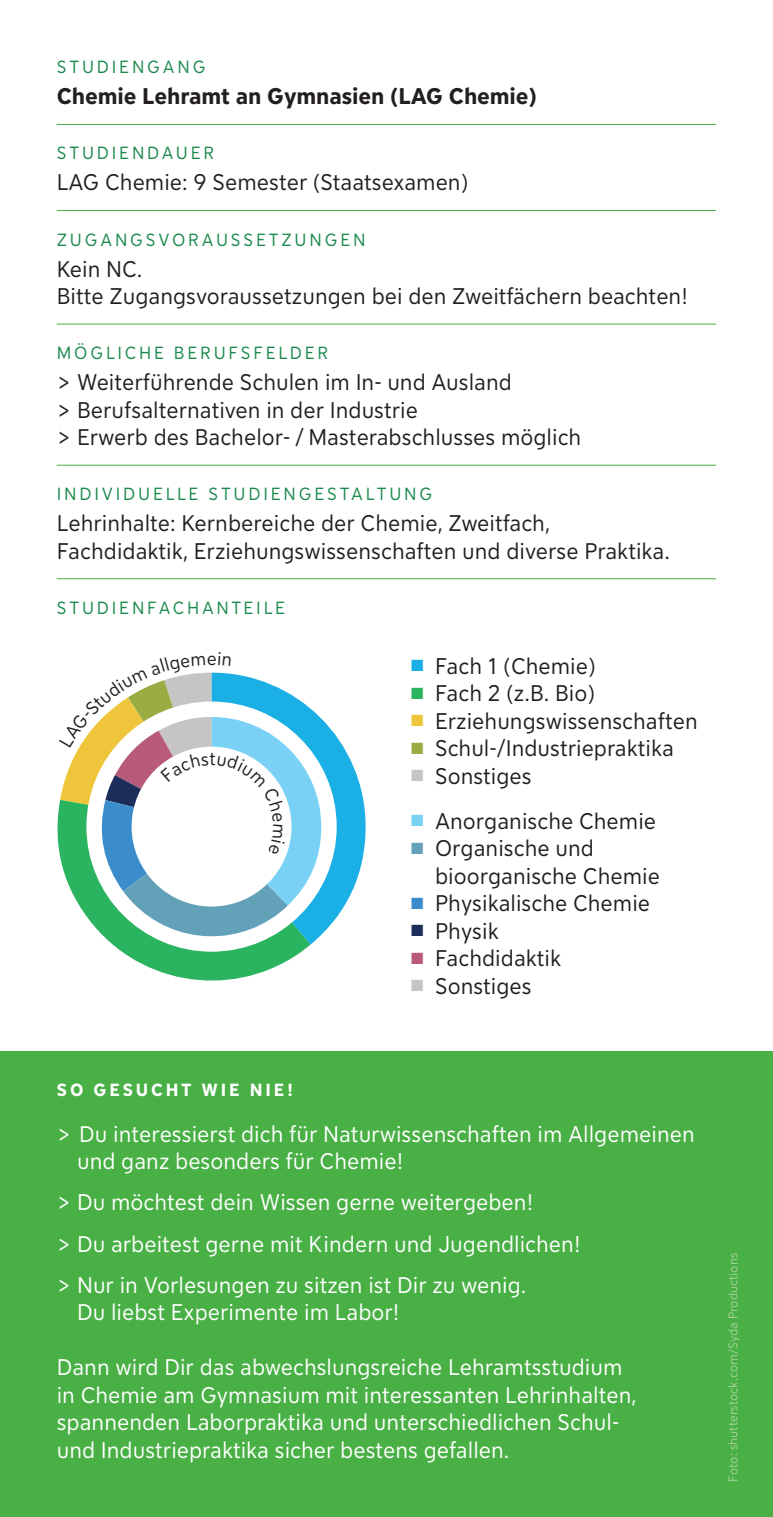
<style>
.page{position:relative;width:773px;height:1517px;background:#fff}
.page>*{position:absolute;margin:0;border:0;box-sizing:border-box;transform-origin:0 0}
.t1{font:22.5px/27.5px "FAU Sans";color:#231f20}
.t2{font:22.5px/27.5px "FAU Sans";color:#fff}
.t3{font:700 22.5px "FAU Sans";letter-spacing:-.005em;color:#231f20}
.t4{font:18.25px "FAU Sans";color:#231f20}
.t5{font:17.5px "FAU Sans";letter-spacing:.16em;color:#1a894c}
.t6{font:700 17.5px "FAU Sans";letter-spacing:.16em;color:#fff}
.t7{font:12.5px "FAU Sans";color:#a6d198}
.s1{color:#1aafe5}
.s2{color:#2bb45f}
.s3{color:#efc53b}
.s4{color:#9aac44}
.s5{color:#c6c5c4}
.s6{color:#79d2f6}
.s7{color:#63a1b8}
.s8{color:#3b8ccb}
.s9{color:#1c2d5a}
.s10{color:#b85a7c}
</style>
<div class="page">
<hr style="left:57px;top:124px;width:659px;height:1px;background:#49b045">
<hr style="left:57px;top:210px;width:659px;height:1px;background:#49b045">
<hr style="left:57px;top:324px;width:659px;height:1px;background:#49b045">
<hr style="left:57px;top:465px;width:659px;height:1px;background:#49b045">
<hr style="left:57px;top:578px;width:659px;height:1px;background:#49b045">
<div style="left:0;top:1051px;width:772px;height:466px;background:#49b045"></div>
<svg style="left:57px;top:808px;width:251px;height:173px"></svg>
<svg style="left:59px;top:672px;width:306px;height:275px"></svg>
<p class="t5" style="left:57px;top:55px;width:150px">STUDIENGANG</p>
<p class="t3" style="left:57px;top:80px;width:481px">Chemie Lehramt an Gymnasien (LAG Chemie)</p>
<p class="t5" style="left:57px;top:141px;width:159px">STUDIENDAUER</p>
<p class="t1" style="left:57px;top:167px;width:413px">LAG Chemie: 9 Semester (Staatsexamen)</p>
<p class="t5" style="left:57px;top:227px;width:310px">ZUGANGSVORAUSSETZUNGEN</p>
<p class="t1" style="left:57px;top:254px;width:632px">Kein NC.<br>Bitte Zugangsvoraussetzungen bei den Zweitfächern beachten!</p>
<p class="t5" style="left:57px;top:340px;width:273px">MÖGLICHE BERUFSFELDER</p>
<p class="t1" style="left:57px;top:367px;width:526px">&gt; Weiterführende Schulen im In- und Ausland<br>&gt; Berufsalternativen in der Industrie<br>&gt; Erwerb des Bachelor- / Masterabschlusses möglich</p>
<p class="t5" style="left:57px;top:481px;width:377px">INDIVIDUELLE STUDIENGESTALTUNG</p>
<p class="t1" style="left:57px;top:508px;width:614px">Lehrinhalte: Kernbereiche der Chemie, Zweitfach,<br>Fachdidaktik, Erziehungswissenschaften und diverse Praktika.</p>
<p class="t5" style="left:57px;top:595px;width:230px">STUDIENFACHANTEILE</p>
<p class="t4" style="left:207px;top:645px;width:12px">e</p>
<p class="t1" style="left:411px;top:650px;width:186px"><span class="s1">■</span> Fach 1 (Chemie)</p>
<p class="t1" style="left:411px;top:678px;width:185px"><span class="s2">■</span> Fach 2 (z.B. Bio)</p>
<p class="t1" style="left:411px;top:705px;width:288px"><span class="s3">■</span> Erziehungswissenschaften</p>
<p class="t1" style="left:411px;top:733px;width:264px"><span class="s4">■</span> Schul-/Industriepraktika</p>
<p class="t1" style="left:411px;top:760px;width:122px"><span class="s5">■</span> Sonstiges</p>
<p class="t1" style="left:411px;top:805px;width:246px"><span class="s6">■</span> Anorganische Chemie</p>
<p class="t1" style="left:435px;top:833px;width:226px;text-indent:-24px"><span class="s7">■</span> Organische und bioorganische Chemie</p>
<p class="t1" style="left:411px;top:888px;width:240px"><span class="s8">■</span> Physikalische Chemie</p>
<p class="t1" style="left:411px;top:915px;width:89px"><span class="s9">■</span> Physik</p>
<p class="t1" style="left:411px;top:943px;width:151px"><span class="s10">■</span> Fachdidaktik</p>
<p class="t1" style="left:411px;top:970px;width:122px"><span class="s5">■</span> Sonstiges</p>
<p class="t6" style="left:57px;top:1077px;width:238px">SO GESUCHT WIE NIE!</p>
<p class="t2" style="left:77px;top:1118px;width:619px;text-indent:-20px">&gt; Du interessierst dich für Naturwissenschaften im Allgemeinen und ganz besonders für Chemie!</p>
<p class="t2" style="left:57px;top:1180px;width:525px;line-height:41.2px">&gt; Du möchtest dein Wissen gerne weitergeben!<br>&gt; Du arbeitest gerne mit Kindern und Jugendlichen! &gt; Nur in Vorlesungen zu sitzen ist Dir zu wenig.</p>
<p class="t2" style="left:77px;top:1297px;width:324px">Du liebst Experimente im Labor!</p>
<p class="t2" style="left:57px;top:1352px;width:581px">Dann wird Dir das abwechslungsreiche Lehramtsstudium in Chemie am Gymnasium mit interessanten Lehrinhalten, spannenden Laborpraktika und unterschiedlichen Schul&shy;und Industriepraktika sicher bestens gefallen.</p>
<p class="t7" style="left:724px;top:1481px;width:230px;rotate:-90deg">Foto: shutterstock.com/Syda Productions</p>
</div>
